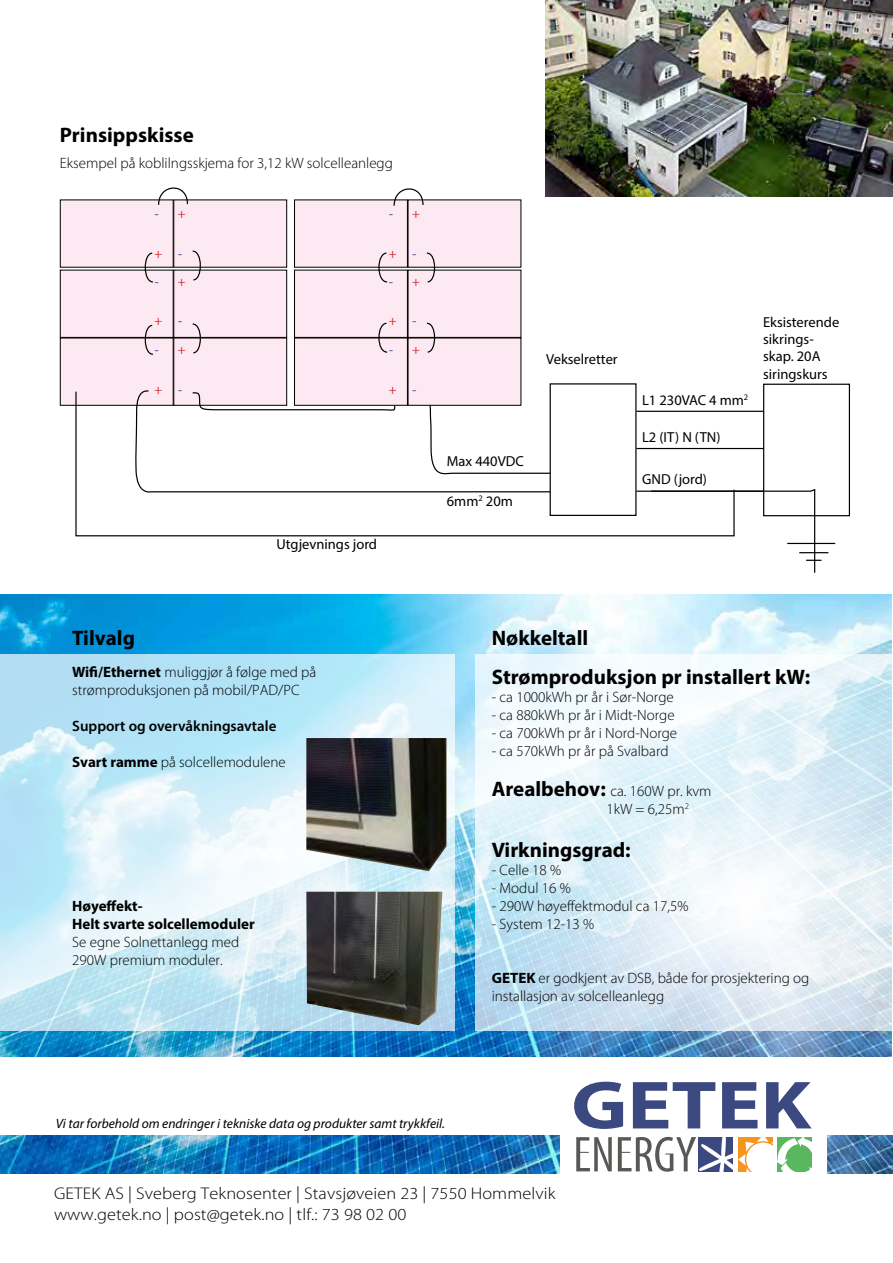
<style>
.page{position:relative;width:893px;height:1263px;background:#fff}
.page>*{position:absolute;margin:0;border:0;box-sizing:border-box;transform-origin:0 0}
.t1{font:700 68.7px "Myriad Pro";color:#3c4981;scale:1.2 1}
.t2{font:700 21px/39.6px "Myriad Pro";color:#000}
.t3{font:300 16.95px/20.4px "Myriad Pro";letter-spacing:.005em;color:#000;scale:1.08 1}
.t4{font:300 15px/18px "Myriad Pro";color:#000}
.t5{font:700 15px/18px "Myriad Pro";color:#000}
.t6{font:600 15px "Myriad Pro";color:#000}
.t7{font:14.55px/17.4px "Myriad Pro";color:#000}
.t8{font:14.55px "Minion Pro";color:#25408f}
.t9{font:14.55px "Minion Pro";color:#d2232a}
.t10{font:italic 13.5px "Myriad Pro";color:#000}
.s1{color:#d2232a}
.s2{font-weight:700}
.s3{font-weight:700;font-size:21px}
</style>
<div class="page">
<img style="left:0;top:594px;width:892px;height:462px">
<svg style="left:0;top:655px;width:455px;height:376px;background:#cbeaf7"></svg>
<svg style="left:475px;top:655px;width:417px;height:376px"></svg>
<img style="left:0;top:1135px;width:893px;height:38px">
<img style="left:561px;top:1135px;width:265px;height:38px">
<svg style="left:576px;top:1137px;width:36px;height:34px"></svg>
<svg style="left:618px;top:1137px;width:193px;height:35px"></svg>
<div style="left:60px;top:270px;width:113px;height:68px;background:#fde9f1;border:1px solid #000"></div>
<div style="left:60px;top:200px;width:113px;height:67px;background:#fde9f1"></div>
<div style="left:60px;top:338px;width:113px;height:68px;background:#fde9f1;border:1px solid #000"></div>
<div style="left:173px;top:270px;width:114px;height:68px;background:#fde9f1;border:1px solid #000"></div>
<div style="left:173px;top:200px;width:114px;height:67px;background:#fde9f1;border:1px solid #000"></div>
<div style="left:173px;top:338px;width:114px;height:68px;background:#fde9f1;border:1px solid #000"></div>
<svg style="left:143px;top:324px;width:11px;height:31px"></svg>
<svg style="left:143px;top:252px;width:11px;height:31px"></svg>
<svg style="left:191px;top:323px;width:12px;height:31px"></svg>
<svg style="left:191px;top:250px;width:12px;height:31px"></svg>
<div style="left:294px;top:270px;width:114px;height:68px;background:#fde9f1;border:1px solid #000"></div>
<div style="left:294px;top:200px;width:114px;height:67px;background:#fde9f1;border:1px solid #000"></div>
<div style="left:294px;top:338px;width:114px;height:68px;background:#fde9f1;border:1px solid #000"></div>
<div style="left:408px;top:270px;width:113px;height:68px;background:#fde9f1;border:1px solid #000"></div>
<div style="left:408px;top:200px;width:113px;height:67px;background:#fde9f1"></div>
<div style="left:408px;top:338px;width:113px;height:68px;background:#fde9f1"></div>
<svg style="left:426px;top:322px;width:11px;height:31px"></svg>
<svg style="left:426px;top:252px;width:11px;height:31px"></svg>
<svg style="left:376px;top:322px;width:12px;height:31px"></svg>
<svg style="left:376px;top:252px;width:12px;height:31px"></svg>
<div style="left:763px;top:384px;width:87px;height:132px;border:1px solid #000"></div>
<hr style="left:636px;top:411px;width:128px;height:1px;background:#000">
<hr style="left:636px;top:448px;width:128px;height:1px;background:#000">
<svg style="left:157px;top:187px;width:32px;height:19px"></svg>
<svg style="left:393px;top:188px;width:31px;height:19px"></svg>
<svg style="left:735px;top:488px;width:93px;height:85px"></svg>
<hr style="left:787px;top:543px;width:48px;height:1px;background:#000">
<svg style="left:75px;top:390px;width:660px;height:147px"></svg>
<img style="left:545px;top:0;width:348px;height:196px">
<img style="left:306px;top:738px;width:140px;height:133px">
<img style="left:306px;top:892px;width:136px;height:133px">
<h2 class="t2" style="left:60px;top:114px;width:135px">Prinsippskisse</h2>
<p class="t4" style="left:60px;top:154px;width:334px">Eksempel på koblilngsskjema for 3,12 kW solcelleanlegg</p>
<p class="t8" style="left:154px;top:204px;width:33px">- <span class="s1">+</span></p>
<p class="t9" style="left:154px;top:243px;width:10px">+</p>
<p class="t8" style="left:412px;top:243px;width:7px">-</p>
<p class="t8" style="left:389px;top:204px;width:33px">- <span class="s1">+</span></p>
<p class="t9" style="left:389px;top:243px;width:10px">+</p>
<p class="t8" style="left:178px;top:243px;width:7px">-</p>
<p class="t8" style="left:154px;top:271px;width:7px">-</p>
<p class="t9" style="left:178px;top:271px;width:10px">+</p>
<p class="t8" style="left:389px;top:271px;width:7px">-</p>
<p class="t9" style="left:412px;top:271px;width:10px">+</p>
<p class="t9" style="left:154px;top:310px;width:10px">+</p>
<p class="t8" style="left:154px;top:340px;width:7px">-</p>
<p class="t8" style="left:178px;top:311px;width:7px">-</p>
<p class="t9" style="left:178px;top:340px;width:10px">+</p>
<p class="t9" style="left:389px;top:310px;width:10px">+</p>
<p class="t8" style="left:389px;top:340px;width:7px">-</p>
<p class="t8" style="left:412px;top:311px;width:7px">-</p>
<p class="t9" style="left:412px;top:340px;width:10px">+</p>
<p class="t7" style="left:546px;top:350px;width:73px">Vekselretter</p>
<p class="t7" style="left:763px;top:313px;width:78px">Eksisterende sikrings&shy;skap. 20A siringskurs</p>
<p class="t9" style="left:154px;top:379px;width:10px">+</p>
<p class="t8" style="left:178px;top:379px;width:7px">-</p>
<p class="t9" style="left:389px;top:379px;width:10px">+</p>
<p class="t8" style="left:412px;top:379px;width:7px">-</p>
<p class="t7" style="left:642px;top:391px;width:108px">L1 230VAC 4 mm<sup>2</sup></p>
<p class="t7" style="left:447px;top:452px;width:79px">Max 440VDC</p>
<p class="t7" style="left:447px;top:492px;width:68px">6mm<sup>2</sup> 20m</p>
<p class="t7" style="left:642px;top:428px;width:80px">L2 (IT) N (TN)</p>
<p class="t7" style="left:642px;top:470px;width:66px">GND (jord)</p>
<p class="t7" style="left:276px;top:535px;width:102px">Utgjevnings jord</p>
<h2 class="t2" style="left:72px;top:617px;width:64px">Tilvalg</h2>
<p class="t4" style="left:72px;top:663px;width:245px"><span class="s2">Wifi/Ethernet</span> muliggjør å følge med på strømproduksjonen på mobil/PAD/PC</p>
<p class="t6" style="left:72px;top:716px;width:206px">Support og overvåkningsavtale</p>
<p class="t4" style="left:72px;top:753px;width:215px"><span class="s2">Svart ramme</span> på solcellemodulene</p>
<p class="t5" style="left:72px;top:897px;width:184px">Høyeffekt-<br>Helt svarte solcellemoduler</p>
<p class="t4" style="left:72px;top:933px;width:168px">Se egne Solnettanlegg med<br>290W premium moduler.</p>
<h2 class="t2" style="left:492px;top:617px;width:320px">Nøkkeltall<br>Strømproduksjon pr installert kW:</h2>
<p class="t4" style="left:492px;top:689px;width:183px">- ca 1000kWh pr år i Sør-Norge</p>
<p class="t4" style="left:492px;top:707px;width:184px">- ca 880kWh pr år i Midt-Norge</p>
<p class="t4" style="left:492px;top:725px;width:187px">- ca 700kWh pr år i Nord-Norge</p>
<p class="t4" style="left:492px;top:743px;width:178px">- ca 570kWh pr år på Svalbard</p>
<p class="t4" style="left:606px;top:782px;width:107px;text-indent:-115px"><span class="s3">Arealbehov:</span> ca. 160W pr. kvm<br>1kW = 6,25m<sup>2</sup></p>
<h2 class="t2" style="left:492px;top:829px;width:140px">Virkningsgrad:</h2>
<p class="t4" style="left:492px;top:861px;width:71px">- Celle 18 %</p>
<p class="t4" style="left:492px;top:879px;width:80px">- Modul 16 %</p>
<p class="t4" style="left:492px;top:897px;width:198px">- 290W høyeffektmodul ca 17,5%</p>
<p class="t4" style="left:492px;top:915px;width:104px">- System 12-13 %</p>
<p class="t4" style="left:492px;top:969px;width:319px"><span class="s2">GETEK</span> er godkjent av DSB, både for prosjektering og installasjon av solcelleanlegg</p>
<p class="t10" style="left:56px;top:1115px;width:391px">Vi tar forbehold om endringer i tekniske data og produkter samt trykkfeil.</p>
<h1 class="t1" style="left:571px;top:1060px;width:201px">GETEK</h1>
<p class="t3" style="left:54px;top:1184px;width:466px">GETEK AS | Sveberg Teknosenter | Stavsjøveien 23 | 7550 Hommelvik www.getek.no | post@getek.no | tlf.: 73 98 02 00</p>
</div>
